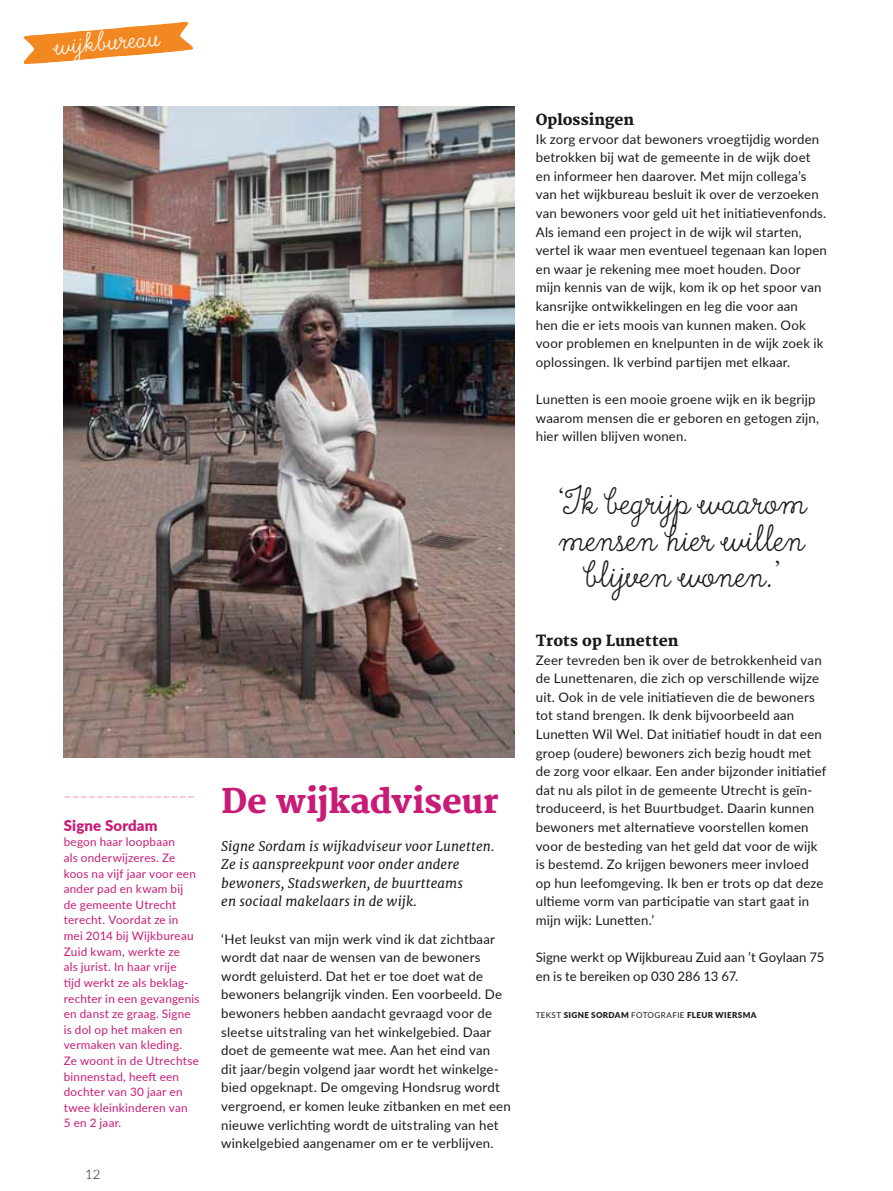
<style>
.page{position:relative;width:893px;height:1191px;background:#fff}
.page>*{position:absolute;margin:0;border:0;box-sizing:border-box;transform-origin:0 0}
.t1{font:45px/36px "True North Script";color:#1a1a18;text-align:center}
.t2{font:800 33px "Merriweather";letter-spacing:-.005em;color:#c81b77}
.t3{font:33px "True North Script";color:#fff}
.t4{font:800 15px "Merriweather";color:#1a1a18}
.t5{font:15px "True North Script";color:#c81b77}
.t6{font:900 15px "Lato";color:#c81b77}
.t7{font:13.2px/18.6px "Lato";letter-spacing:.015em;color:#1a1a18}
.t8{font:italic 13.2px/18.6px "Merriweather";letter-spacing:.01em;color:#1a1a18}
.t9{font:300 13.2px "Lato";color:#1a1a18}
.t10{font:11.7px/15.6px "Lato";letter-spacing:.02em;color:#c81b77}
.t11{font:900 8.1px "Lato";letter-spacing:.045em;color:#1a1a18}
.s1{font-weight:400}
</style>
<div class="page">
<img style="left:64px;top:106px;width:450px;height:651px">
<svg style="left:23px;top:22px;width:170px;height:42px"></svg>
<h2 class="t3" style="left:53px;top:28px;width:107px;rotate:-5deg">wijkbureau</h2>
<p class="t5" style="left:64px;top:785px;width:133px">_ _ _ _ _ _ _ _ _ _ _ _ _ _ _ _</p>
<p class="t6" style="left:64px;top:814px;width:95px">SIGNE SORDAM</p>
<p class="t10" style="left:64px;top:834px;width:137px">begon haar loopbaan<br>als onderwijzeres. Ze koos na vijf jaar voor een ander pad en kwam bij<br>de gemeente Utrecht terecht. Voordat ze in mei 2014 bij Wijkbureau<br>Zuid kwam, werkte ze<br>als jurist. I n haar vrije<br>tijd werkt ze als beklag&shy;rechter in een gevangenis en danst ze graag. Signe is dol op het maken en vermaken van kleding.<br>Ze woont in de Utrechtse binnenstad, heeft een dochter van 30 jaar en twee kleinkinderen van<br>5 en 2 jaar.</p>
<p class="t9" style="left:85px;top:1164px;width:17px">12</p>
<h2 class="t2" style="left:221px;top:782px;width:279px">De wijkadviseur</h2>
<p class="t8" style="left:221px;top:836px;width:275px">Signe Sordam is wijkadviseur voor Lunetten.<br>Ze is aanspreekpunt voor onder andere bewoners, Stadswerken, de buurtteams<br>en sociaal makelaars in de wijk.</p>
<p class="t7" style="left:221px;top:929px;width:291px">‘Het leukst van mijn werk vind ik dat zichtbaar wordt dat naar de wensen van de bewoners wordt geluisterd. Dat het er toe doet wat de bewoners belangrijk vinden. Een voorbeeld. De bewoners hebben aandacht gevraagd voor de sleetse uitstraling van het winkelgebied. Daar doet de gemeente wat mee. Aan het eind van<br>dit jaar/begin volgend jaar wordt het winkelge&shy;bied opgeknapt. De omgeving Hondsrug wordt vergroend, er komen leuke zitbanken en met een nieuwe verlichting wordt de uitstraling van het winkelgebied aangenamer om er te verblijven.</p>
<p class="t4" style="left:536px;top:111px;width:100px">Oplossingen</p>
<p class="t7" style="left:536px;top:129px;width:293px">Ik zorg ervoor dat bewoners vroegtijdig worden betrokken bij wat de gemeente in de wijk doet en informeer hen daarover. Met mijn collega’s van het wijkbureau besluit ik over de verzoeken van bewoners voor geld uit het initiatievenfonds.<br>Als iemand een project in de wijk wil starten, vertel ik waar men eventueel tegenaan kan lopen en waar je rekening mee moet houden. Door mijn kennis van de wijk, kom ik op het spoor van kansrijke ontwikkelingen en leg die voor aan<br>hen die er iets moois van kunnen maken. Ook voor problemen en knelpunten in de wijk zoek ik oplossingen. Ik verbind partijen met elkaar.</p>
<p class="t7" style="left:536px;top:389px;width:285px">Lunetten is een mooie groene wijk en ik begrijp waarom mensen die er geboren en getogen zijn, hier willen blijven wonen.</p>
<h1 class="t1" style="left:556px;top:487px;width:252px">‘Ik begrijp waarom mensen hier willen blijven wonen.’</h1>
<p class="t4" style="left:536px;top:632px;width:144px">Trots op Lunetten</p>
<p class="t7" style="left:536px;top:650px;width:292px">Zeer tevreden ben ik over de betrokkenheid van de Lunettenaren, die zich op verschillende wijze uit. Ook in de vele initiatieven die de bewoners tot stand brengen. I k denk bijvoorbeeld aan Lunetten Wil Wel. Dat initiatief houdt in dat een groep (oudere) bewoners zich bezig houdt met de zorg voor elkaar. Een ander bijzonder initiatief dat nu als pilot in de gemeente Utrecht is geïn&shy;troduceerd, is het Buurtbudget. Daarin kunnen bewoners met alternatieve voorstellen komen voor de besteding van het geld dat voor de wijk is bestemd. Zo krijgen bewoners meer invloed op hun leefomgeving. Ik ben er trots op dat deze ultieme vorm van participatie van start gaat in mijn wijk: Lunetten.’</p>
<p class="t7" style="left:536px;top:947px;width:290px">Signe werkt op Wijkbureau Zuid aan ’t Goylaan 75 en is te bereiken op 030 286 13 67.</p>
<p class="t11" style="left:536px;top:1009px;width:222px"><span class="s1">Tekst</span> SIGNE SORDAM <span class="s1">fotografie</span> FLEUR WIERSMA</p>
</div>
